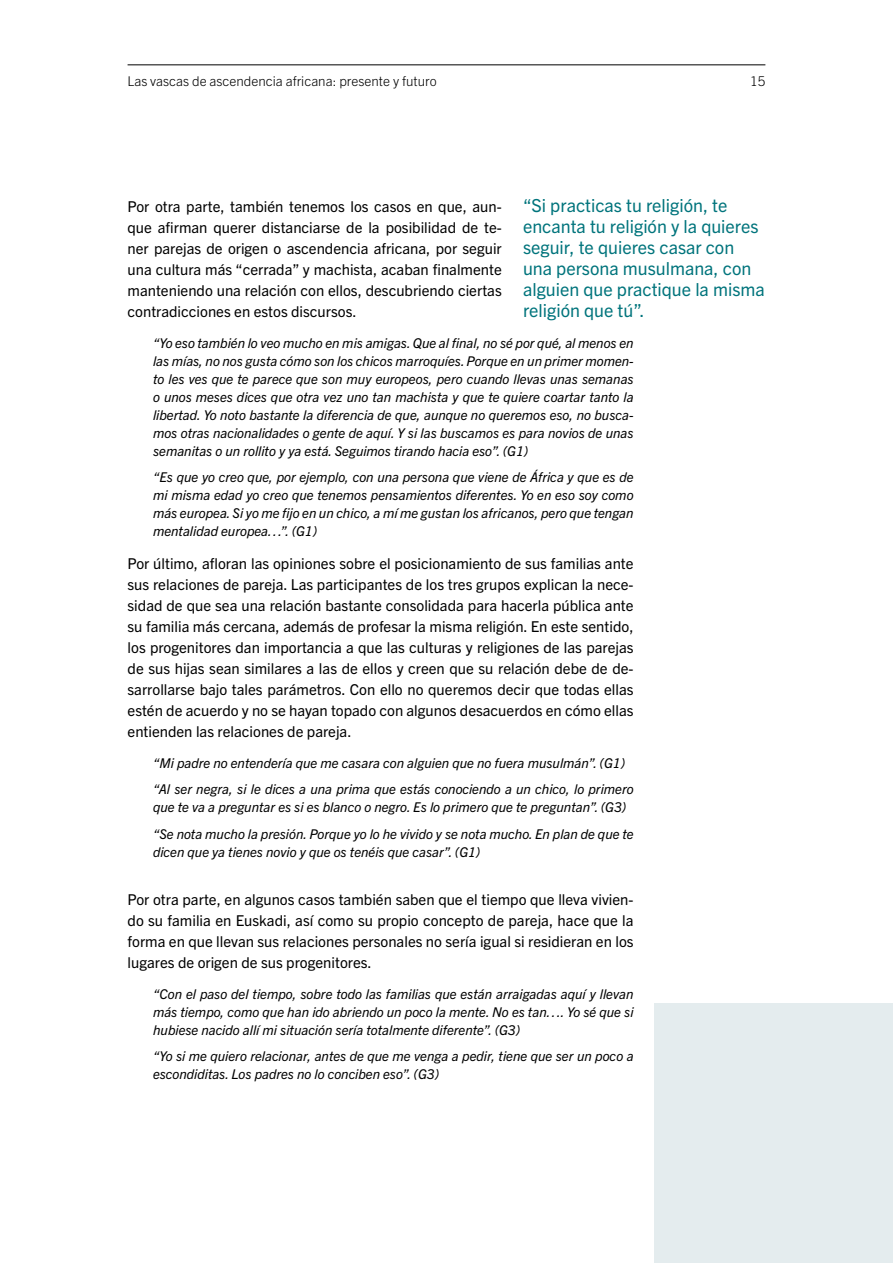
<style>
.page{position:relative;width:893px;height:1263px;background:#fff}
.page>*{position:absolute;margin:0;border:0;box-sizing:border-box;transform-origin:0 0}
.t1{font:18px/21px "Trade Gothic Next LT Pro";color:#00747c}
.t2{font:15px/21px "Trade Gothic Next LT Pro";color:#000;text-align:justify}
.t3{font:italic 13.5px/18px "Trade Gothic Next LT Pro";color:#000;text-align:justify}
.t4{font:300 13.5px "Trade Gothic Next LT Pro";color:#000}
</style>
<div class="page">
<hr style="left:128px;top:64px;width:637px;height:1px;background:#000">
<div style="left:655px;top:1003px;width:238px;height:259px;background:#e4ecee"></div>
<p class="t4" style="left:128px;top:71px;width:311px">Las vascas de ascendencia africana: presente y futuro</p>
<p class="t4" style="left:750px;top:71px;width:17px">15</p>
<h1 class="t1" style="left:523px;top:194px;width:243px">“Si practicas tu religión, te encanta tu religión y la quieres seguir, te quieres casar con una persona musulmana, con alguien que practique la misma religión que tú”.</h1>
<p class="t2" style="left:128px;top:195px;width:376px">Por otra parte, también tenemos los casos en que, aun&shy;que afirman querer distanciarse de la posibilidad de te&shy;ner parejas de origen o ascendencia africana, por seguir una cultura más “cerrada” y machista, acaban finalmente manteniendo una relación con ellos, descubriendo ciertas contradicciones en estos discursos.</p>
<p class="t3" style="left:153px;top:333px;width:482px">“Yo eso también lo veo mucho en mis amigas. Que al final, no sé por qué, al menos en las mías, no nos gusta cómo son los chicos marroquíes. Porque en un primer momen&shy;to les ves que te parece que son muy europeos, pero cuando llevas unas semanas o unos meses dices que otra vez uno tan machista y que te quiere coartar tanto la libertad. Yo noto bastante la diferencia de que, aunque no queremos eso, no busca&shy;mos otras nacionalidades o gente de aquí. Y si las buscamos es para novios de unas semanitas o un rollito y ya está. Seguimos tirando hacia eso”. (G1)</p>
<p class="t3" style="left:153px;top:468px;width:482px">“Es que yo creo que, por ejemplo, con una persona que viene de África y que es de mi misma edad yo creo que tenemos pensamientos diferentes. Yo en eso soy como más europea. Si yo me fijo en un chico, a mí me gustan los africanos, pero que tengan mentalidad europea…”. (G1)</p>
<p class="t2" style="left:128px;top:552px;width:508px">Por último, afloran las opiniones sobre el posicionamiento de sus familias ante sus relaciones de pareja. Las participantes de los tres grupos explican la nece&shy;sidad de que sea una relación bastante consolidada para hacerla pública ante su familia más cercana, además de profesar la misma religión. En este sentido, los progenitores dan importancia a que las culturas y religiones de las parejas de sus hijas sean similares a las de ellos y creen que su relación debe de de&shy;sarrollarse bajo tales parámetros. Con ello no queremos decir que todas ellas estén de acuerdo y no se hayan topado con algunos desacuerdos en cómo ellas entienden las relaciones de pareja.</p>
<p class="t3" style="left:153px;top:749px;width:482px;line-height:26.5px">“Mi padre no entendería que me casara con alguien que no fuera musulmán”. (G1) “Al ser negra, si le dices a una prima que estás conociendo a un chico, lo primero</p>
<p class="t3" style="left:153px;top:793px;width:482px;line-height:26.5px">que te va a preguntar es si es blanco o negro. Es lo primero que te preguntan”. (G3) “Se nota mucho la presión. Porque yo lo he vivido y se nota mucho. En plan de que te</p>
<p class="t3" style="left:153px;top:842px;width:329px">dicen que ya tienes novio y que os tenéis que casar”. (G1)</p>
<p class="t2" style="left:128px;top:888px;width:508px">Por otra parte, en algunos casos también saben que el tiempo que lleva vivien&shy;do su familia en Euskadi, así como su propio concepto de pareja, hace que la forma en que llevan sus relaciones personales no sería igual si residieran en los lugares de origen de sus progenitores.</p>
<p class="t3" style="left:153px;top:984px;width:482px">“Con el paso del tiempo, sobre todo las familias que están arraigadas aquí y llevan más tiempo, como que han ido abriendo un poco la mente. No es tan…. Yo sé que si hubiese nacido allí mi situación sería totalmente diferente”. (G3)</p>
<p class="t3" style="left:153px;top:1047px;width:482px">“Yo si me quiero relacionar, antes de que me venga a pedir, tiene que ser un poco a escondiditas. Los padres no lo conciben eso”. (G3)</p>
</div>
